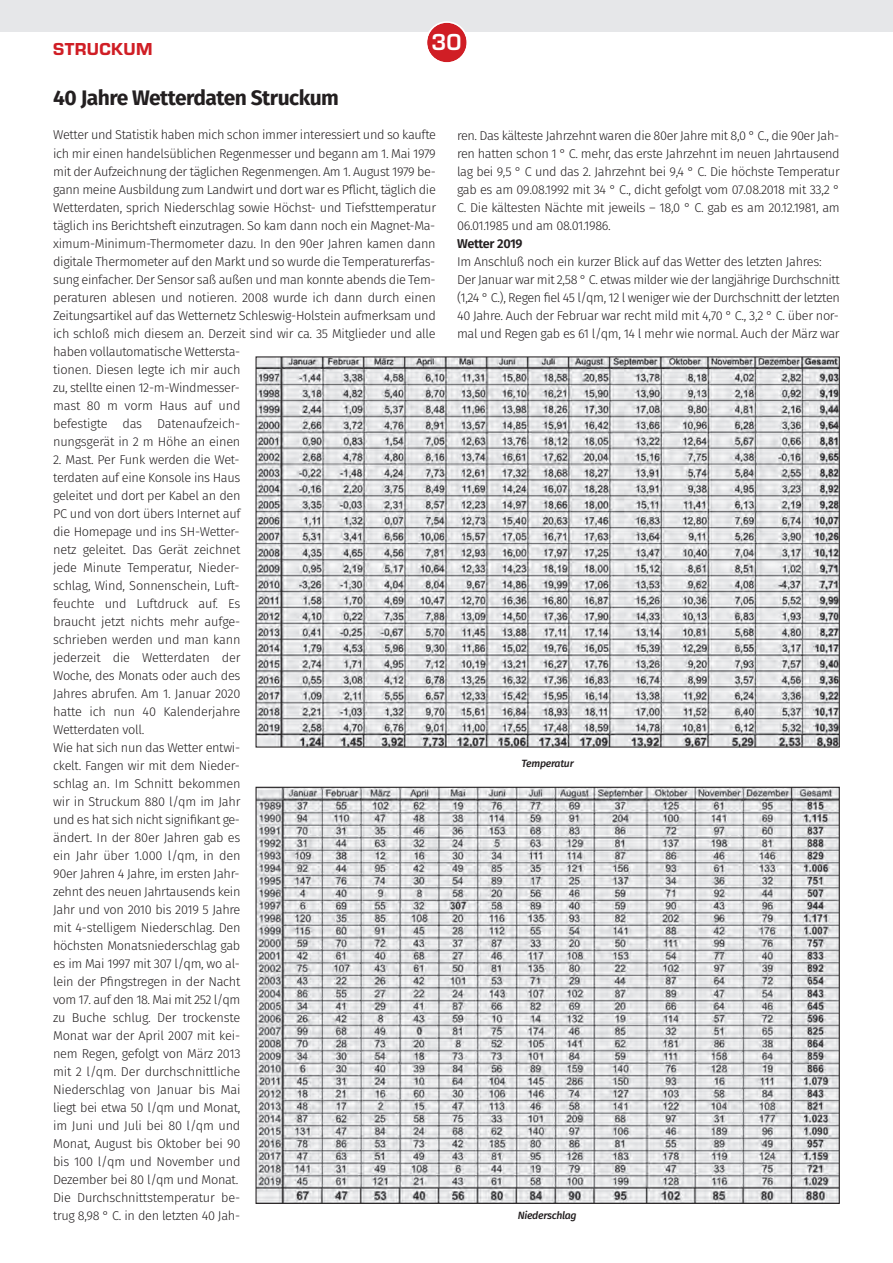
<style>
.page{position:relative;width:893px;height:1263px;background:#fff}
.page>*{position:absolute;margin:0;border:0;box-sizing:border-box;transform-origin:0 0}
.t1{font:700 24px "Eurostile T";color:#fff}
.t2{font:700 21px "Fira Sans";letter-spacing:-.025em;color:#231f20}
.t3{font:18px "Eurostile T Heav";letter-spacing:.025em;color:#d01e25}
.t4{font:300 12.75px/18px "Fira Sans";letter-spacing:-.025em;color:#231f20}
.t5{font:600 12.75px "Fira Sans";letter-spacing:-.025em;color:#231f20}
.t6{font:italic 500 10.5px "Fira Sans";letter-spacing:-.025em;color:#231f20}
</style>
<div class="page">
<div style="left:0;top:0;width:893px;height:32px;background:#e6e7e9"></div>
<svg style="left:427px;top:21px;width:40px;height:42px"></svg>
<img style="left:257px;top:358px;width:581px;height:387px">
<img style="left:257px;top:789px;width:581px;height:413px">
<h3 class="t3" style="left:53px;top:38px;width:101px">STRUCKUM</h3>
<h1 class="t1" style="left:431px;top:27px;width:32px">30</h1>
<h2 class="t2" style="left:53px;top:80px;width:287px">40 Jahre Wetterdaten Struckum</h2>
<p class="t4" style="left:53px;top:126px;width:384px">Wetter und Statistik haben mich schon immer interessiert und so kaufte ich mir einen handelsüblichen Regenmesser und begann am 1. Mai 1979 mit der Aufzeichnung der täglichen Regenmengen. Am 1. August 1979 be&shy;gann meine Ausbildung zum Landwirt und dort war es Pflicht, täglich die Wetterdaten, sprich Niederschlag sowie Höchst- und Tiefsttemperatur täglich ins Berichtsheft einzutragen. So kam dann noch ein Magnet-Ma&shy;ximum-Minimum-Thermometer dazu. In den 90er Jahren kamen dann digitale Thermometer auf den Markt und so wurde die Temperaturerfas&shy;sung einfacher. Der Sensor saß außen und man konnte abends die Tem&shy;peraturen ablesen und notieren. 2008 wurde ich dann durch einen Zeitungsartikel auf das Wetternetz Schleswig-Holstein aufmerksam und ich schloß mich diesem an. Derzeit sind wir ca. 35 Mitglieder und alle haben vollautomatische Wettersta-<br>tionen. Diesen legte ich mir auch<br>zu, stellte einen 12-m-Windmesser-<br>mast 80 m vorm Haus auf und<br>befestigte das Datenaufzeich-<br>nungsgerät in 2 m Höhe an einen</p>
<p class="t4" style="left:53px;top:450px;width:189px">2. Mast. Per Funk werden die Wet&shy;terdaten auf eine Konsole ins Haus geleitet und dort per Kabel an den<br>PC und von dort übers Internet auf die Homepage und ins SH-Wetter&shy;netz geleitet. Das Gerät zeichnet jede Minute Temperatur, Nieder&shy;schlag, Wind, Sonnenschein, Luft&shy;feuchte und Luftdruck auf. Es braucht jetzt nichts mehr aufge&shy;schrieben werden und man kann jederzeit die Wetterdaten der<br>Woche, des Monats oder auch des<br>Jahres abrufen. Am 1. Januar 2020 hatte ich nun 40 Kalenderjahre<br>Wetterdaten voll.<br>Wie hat sich nun das Wetter entwi&shy;ckelt. Fangen wir mit dem Nieder&shy;schlag an. Im Schnitt bekommen wir in Struckum 880 l/qm im Jahr und es hat sich nicht signifikant ge&shy;ändert. In der 80er Jahren gab es ein Jahr über 1.000 l/qm, in den<br>90er Jahren 4 Jahre, im ersten Jahr&shy;zehnt des neuen Jahrtausends kein<br>Jahr und von 2010 bis 2019 5 Jahre mit 4-stelligem Niederschlag. Den höchsten Monatsniederschlag gab es im Mai 1997 mit 307 l/qm, wo al&shy;lein der Pfingstregen in der Nacht vom 17. auf den 18. Mai mit 252 l/qm zu Buche schlug. Der trockenste<br>Monat war der April 2007 mit kei&shy;nem Regen, gefolgt von März 2013 mit 2 l/qm. Der durchschnittliche<br>Niederschlag von Januar bis Mai liegt bei etwa 50 l/qm und Monat, im Juni und Juli bei 80 l/qm und<br>Monat, August bis Oktober bei 90 bis 100 l/qm und November und<br>Dezember bei 80 l/qm und Monat.<br>Die Durchschnittstemperatur be&shy;trug 8,98 ° C. in den letzten 40 Jah-</p>
<p class="t4" style="left:457px;top:126px;width:384px;text-align:justify">ren. Das kälteste Jahrzehnt waren die 80er Jahre mit 8,0 ° C., die 90er Jah&shy;ren hatten schon 1 ° C. mehr, das erste Jahrzehnt im neuen Jahrtausend lag bei 9,5 ° C und das 2. Jahrzehnt bei 9,4 ° C. Die höchste Temperatur gab es am 09.08.1992 mit 34 ° C., dicht gefolgt vom 07.08.2018 mit 33,2 ° C. Die kältesten Nächte mit jeweils – 18,0 ° C. gab es am 20.12.1981, am 06.01.1985 und am 08.01.1986.</p>
<p class="t5" style="left:457px;top:233px;width:67px">Wetter 2019</p>
<p class="t4" style="left:457px;top:252px;width:384px">Im Anschluß noch ein kurzer Blick auf das Wetter des letzten Jahres:<br>Der Januar war mit 2,58 ° C. etwas milder wie der langjährige Durchschnitt (1,24 ° C.), Regen fiel 45 l/qm, 12 l weniger wie der Durchschnitt der letzten 40 Jahre. Auch der Februar war recht mild mit 4,70 ° C., 3,2 ° C. über nor&shy;mal und Regen gab es 61 l/qm, 14 l mehr wie normal. Auch der März war</p>
<p class="t6" style="left:522px;top:755px;width:54px">Temperatur</p>
<p class="t6" style="left:518px;top:1207px;width:60px">Niederschlag</p>
</div>
